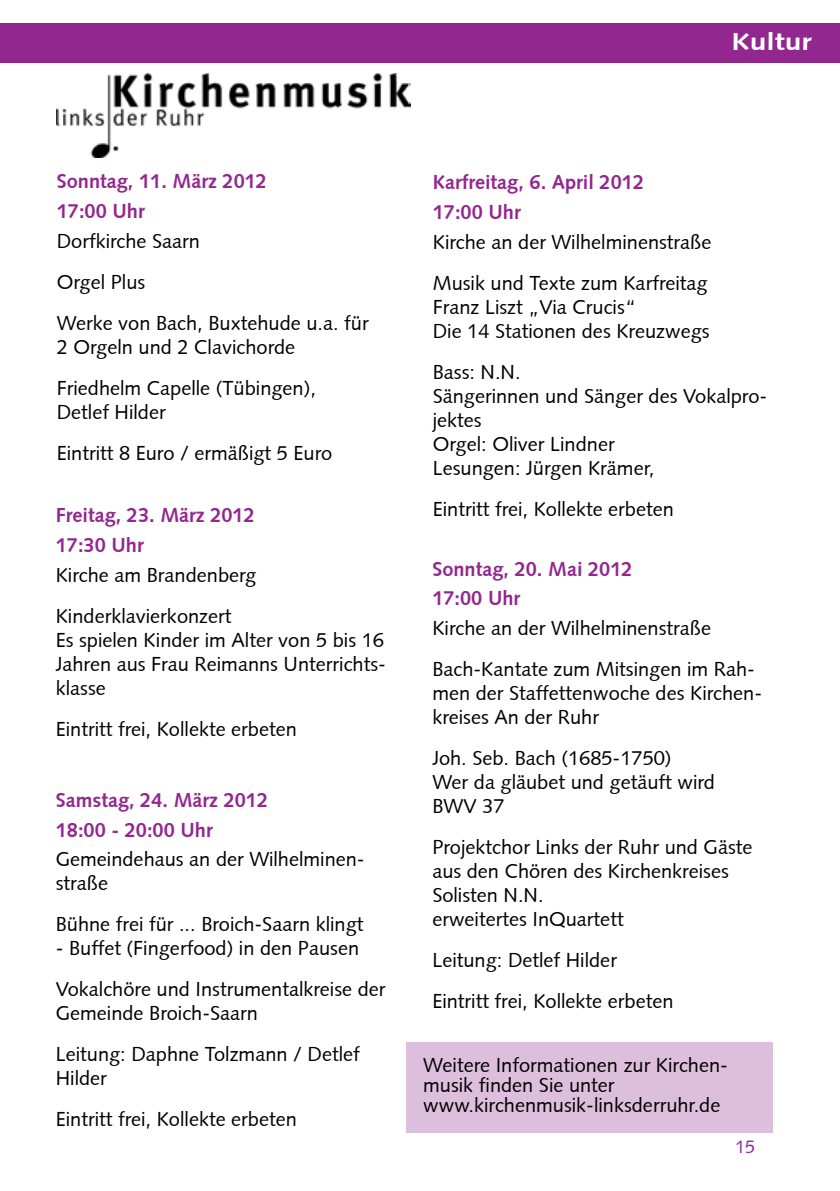
<style>
.page{position:relative;width:840px;height:1191px;background:#fff}
.page>*{position:absolute;margin:0;border:0;box-sizing:border-box;transform-origin:0 0}
.t1{font:700 24px "Syntax";color:#fff;scale:1.25 1}
.t2{font:20px/24px "Syntax";color:#000}
.t3{font:700 20px/29.6px "Syntax";color:#92278f}
.t4{font:18px "Syntax";color:#92278f}
</style>
<div class="page">
<div style="left:0;top:23px;width:839px;height:39px;background:#92278f"></div>
<img style="left:57px;top:74px;width:353px;height:83px">
<div style="left:406px;top:1042px;width:366px;height:90px;background:#debedd"></div>
<p class="t1" style="left:731px;top:28px;width:66px">Kultur</p>
<p class="t3" style="left:57px;top:167px;width:212px">Sonntag, 11. März 2012<br>17:00 Uhr</p>
<p class="t2" style="left:57px;top:220px;width:313px;line-height:41px">Dorfkirche Saarn<br>Orgel Plus<br>Werke von Bach, Buxtehude u.a. für</p>
<p class="t2" style="left:57px;top:326px;width:260px;line-height:41px">2 Orgeln und 2 Clavichorde<br>Friedhelm Capelle (Tübingen),</p>
<p class="t2" style="left:57px;top:391px;width:277px;line-height:41px">Detlef Hilder<br>Eintritt 8 Euro / ermäßigt 5 Euro</p>
<p class="t3" style="left:56px;top:501px;width:200px">Freitag, 23. März 2012<br>17:30 Uhr</p>
<p class="t2" style="left:56px;top:554px;width:202px;line-height:41px">Kirche am Brandenberg<br>Kinderklavierkonzert</p>
<p class="t2" style="left:56px;top:628px;width:331px;text-align:justify">Es spielen Kinder im Alter von 5 bis 16<br>Jahren aus Frau Reimanns Unterrichts&shy;klasse</p>
<p class="t2" style="left:56px;top:717px;width:242px">Eintritt frei, Kollekte erbeten</p>
<p class="t3" style="left:56px;top:785px;width:214px">Samstag, 24. März 2012<br>18:00 - 20:00 Uhr</p>
<p class="t2" style="left:56px;top:847px;width:310px">Gemeindehaus an der Wilhelminen&shy;straße</p>
<p class="t2" style="left:56px;top:912px;width:309px">Bühne frei für ... Broich-Saarn klingt</p>
<p class="t2" style="left:56px;top:928px;width:331px;line-height:41px">- Buffet (Fingerfood) in den Pausen<br>Vokalchöre und Instrumentalkreise der</p>
<p class="t2" style="left:56px;top:993px;width:305px;line-height:41px">Gemeinde Broich-Saarn<br>Leitung: Daphne Tolzmann / Detlef</p>
<p class="t2" style="left:56px;top:1058px;width:242px;line-height:41px">Hilder<br>Eintritt frei, Kollekte erbeten</p>
<p class="t3" style="left:432px;top:168px;width:213px">Karfreitag, 6. April 2012<br>17:00 Uhr</p>
<p class="t2" style="left:432px;top:221px;width:280px;line-height:41px">Kirche an der Wilhelminenstraße<br>Musik und Texte zum Karfreitag</p>
<p class="t2" style="left:432px;top:295px;width:278px">Franz Liszt „Via Crucis“<br>Die 14 Stationen des Kreuzwegs</p>
<p class="t2" style="left:432px;top:360px;width:336px">Bass: N.N.<br>Sängerinnen und Sänger des Vokalpro&shy;jektes<br>Orgel: Oliver Lindner<br>Lesungen: Jürgen Krämer,</p>
<p class="t2" style="left:432px;top:497px;width:242px">Eintritt frei, Kollekte erbeten</p>
<p class="t3" style="left:432px;top:554px;width:202px">Sonntag, 20. Mai 2012<br>17:00 Uhr</p>
<p class="t2" style="left:432px;top:608px;width:324px;line-height:41px">Kirche an der Wilhelminenstraße<br>Bach-Kantate zum Mitsingen im Rah-</p>
<p class="t2" style="left:432px;top:681px;width:331px">men der Staffettenwoche des Kirchen&shy;kreises An der Ruhr</p>
<p class="t2" style="left:432px;top:746px;width:284px">Joh. Seb. Bach (1685-1750)<br>Wer da gläubet und getäuft wird<br>BWV 37</p>
<p class="t2" style="left:432px;top:835px;width:321px">Projektchor Links der Ruhr und Gäste aus den Chören des Kirchenkreises<br>Solisten N.N.<br>erweitertes InQuartett</p>
<p class="t2" style="left:432px;top:940px;width:242px;line-height:41px">Leitung: Detlef Hilder<br>Eintritt frei, Kollekte erbeten</p>
<p class="t2" style="left:423px;top:1055px;width:306px;line-height:20px">Weitere Informationen zur Kirchen&shy;musik finden Sie unter www.kirchenmusik-linksderruhr.de</p>
<p class="t4" style="left:734px;top:1135px;width:22px">15</p>
</div>
